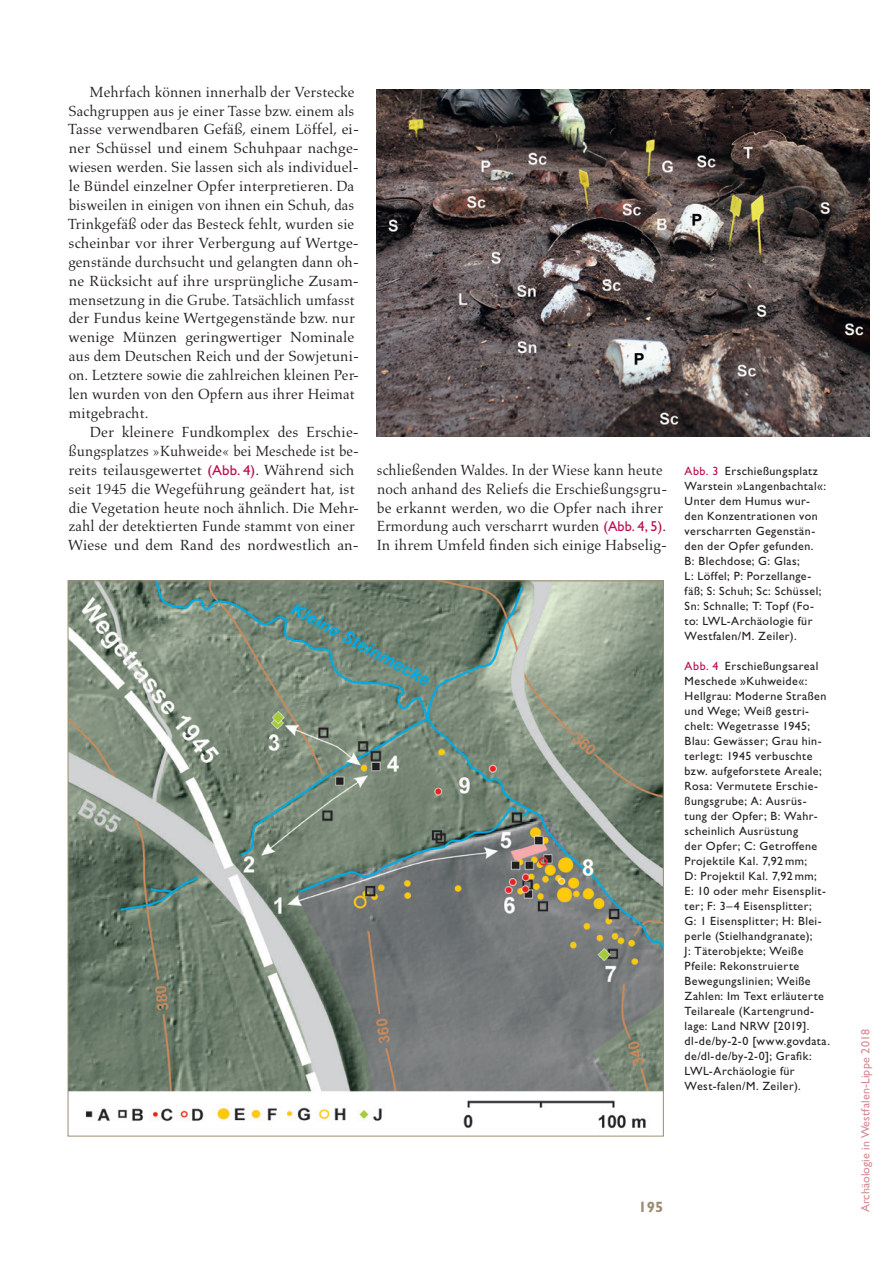
<style>
.page{position:relative;width:893px;height:1263px;background:#fff}
.page>*{position:absolute;margin:0;border:0;box-sizing:border-box;transform-origin:0 0}
.t1{font:15px/18.9px "Aldus LT Std";letter-spacing:.005em;color:#231f20}
.t2{font:700 15px "Gill Sans Std";color:#9c8c6f}
.t3{font:12px/15px "Gill Sans Std";letter-spacing:.035em;color:#231f20}
.t4{font:12px "Gill Sans Std 6";letter-spacing:.01em;color:#d88a93}
.s1{font-family:"Gill Sans Std";font-size:14.4px;color:#ba0e51}
.s2{color:#ba0e51}
</style>
<div class="page">
<img style="left:376px;top:90px;width:494px;height:347px">
<img style="left:70px;top:583px;width:591px;height:546px">
<p class="t1" style="left:68px;top:82px;width:293px;text-indent:22px">Mehrfach können innerhalb der Verstecke Sachgruppen aus je einer Tasse bzw. einem als Tasse verwendbaren Gefäß, einem Löffel, ei&shy;ner Schüssel und einem Schuhpaar nachge&shy;wiesen werden. Sie lassen sich als individuel&shy;le Bündel einzelner Opfer interpretieren. Da bisweilen in einigen von ihnen ein Schuh, das Trinkgefäß oder das Besteck fehlt, wurden sie scheinbar vor ihrer Verbergung auf Wertge&shy;genstände durchsucht und gelangten dann oh&shy;ne Rücksicht auf ihre ursprüngliche Zusam&shy;mensetzung in die Grube. Tatsächlich umfasst der Fundus keine Wertgegenstände bzw. nur wenige Münzen geringwertiger Nominale aus dem Deutschen Reich und der Sowjetuni&shy;on. Letztere sowie die zahlreichen kleinen Per&shy;len wurden von den Opfern aus ihrer Heimat mitgebracht.</p>
<p class="t1" style="left:68px;top:423px;width:293px;text-indent:22px">Der kleinere Fundkomplex des Erschie&shy;ßungsplatzes »Kuhweide« bei Meschede ist be&shy;reits teilausgewertet <span class="s1">(Abb. 4)</span>. Während sich seit 1945 die Wegeführung geändert hat, ist die Vegetation heute noch ähnlich. Die Mehr&shy;zahl der detektierten Funde stammt von einer Wiese und dem Rand des nordwestlich an-</p>
<p class="t1" style="left:377px;top:460px;width:292px">schließenden Waldes. In der Wiese kann heute noch anhand des Reliefs die Erschießungsgru&shy;be erkannt werden, wo die Opfer nach ihrer Ermordung auch verscharrt wurden <span class="s1">(Abb. 4, 5)</span>.<br>In ihrem Umfeld finden sich einige Habselig-</p>
<p class="t3" style="left:685px;top:463px;width:143px"><span class="s2">Abb. 3</span> Erschießungsplatz<br>Warstein »Langenbachtal«:<br>Unter dem Humus wur&shy;den Konzentrationen von verscharrten Gegenstän&shy;den der Opfer gefunden.<br>B: Blechdose; G: Glas;<br>L: Löffel; P: Porzellange&shy;fäß; S: Schuh; Sc: Schüssel;<br>Sn: Schnalle; T: Topf (Fo&shy;to: LWL-Archäologie für<br>Westfalen/M. Zeiler).</p>
<p class="t3" style="left:685px;top:658px;width:147px"><span class="s2">Abb. 4</span> Erschießungsareal<br>Meschede »Kuhweide«:<br>Hellgrau: Moderne Straßen und Wege; Weiß gestri&shy;chelt: Wegetrasse 1945;<br>Blau: Gewässer; Grau hin&shy;terlegt: 1945 verbuschte bzw. aufgeforstete Areale;<br>Rosa: Vermutete Erschie&shy;ßungsgrube; A: Ausrüs&shy;tung der Opfer; B: Wahr&shy;scheinlich Ausrüstung<br>der Opfer; C: Getroffene<br>Projektile Kal. 7,92 mm;<br>D: Projektil Kal. 7,92 mm;<br>E: 10 oder mehr Eisensplit&shy;ter; F: 3–4 Eisensplitter;<br>G: 1 Eisensplitter; H: Blei&shy;perle (Stielhandgranate);<br>J: Täterobjekte; Weiße<br>Pfeile: Rekonstruierte<br>Bewegungslinien; Weiße<br>Zahlen: Im Text erläuterte<br>Teilareale (Kartengrund&shy;lage: Land NRW [2019]. dl-de/by-2-0 [www.govdata. de/dl-de/by-2-0]; Grafik:<br>LWL-Archäologie für<br>West-falen/M. Zeiler).</p>
<p class="t2" style="left:638px;top:1198px;width:26px">195</p>
<p class="t4" style="left:859px;top:1212px;width:184px;rotate:-90deg">Archäologie in Westfalen-Lippe 2018</p>
</div>
